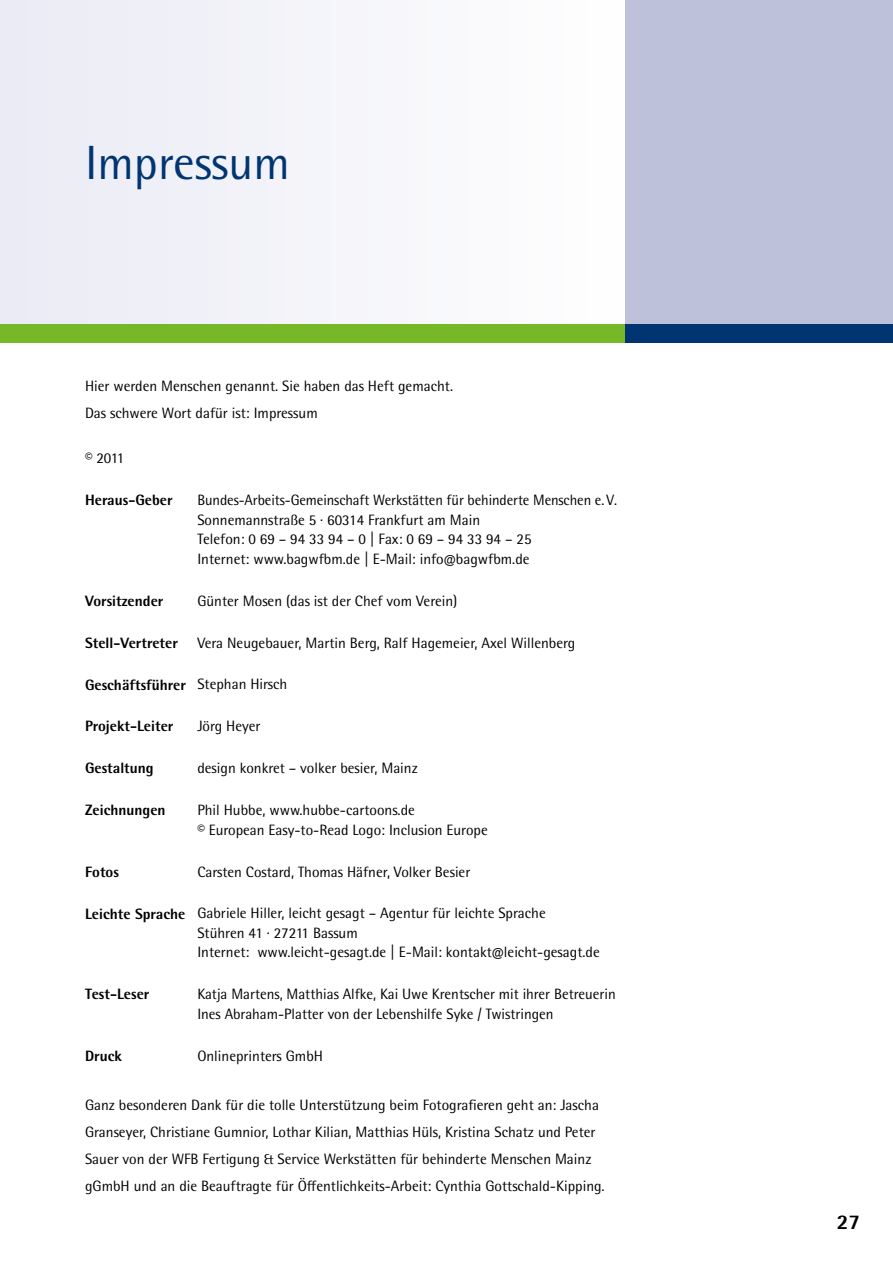
<style>
.page{position:relative;width:893px;height:1263px;background:#fff}
.page>*{position:absolute;margin:0;border:0;box-sizing:border-box;transform-origin:0 0}
.t1{font:48px "Rotis Semi Sans Pro";color:#003571}
.t2{font:800 21px "Rotis Semi Sans Pro";color:#000}
.t3{font:15px/19.5px "Rotis Semi Sans Pro";color:#000}
.t4{font:800 15px "Rotis Semi Sans Pro";color:#000}
.s1{font-weight:400}
.s2{font-weight:800}
</style>
<div class="page">
<div style="left:0;top:0;width:629px;height:342px;background:#f4f5fa"></div>
<div style="left:625px;top:0;width:268px;height:324px;background:#bdc2da"></div>
<div style="left:0;top:324px;width:680px;height:18px;background:#76b828"></div>
<div style="left:625px;top:324px;width:268px;height:18px;background:#003571"></div>
<h1 class="t1" style="left:85px;top:134px;width:206px">Impressum</h1>
<p class="t3" style="left:85px;top:373px;width:369px;line-height:27px">Hier werden Menschen genannt. Sie haben das Heft gemacht.<br>Das schwere Wort dafür ist: Impressum</p>
<p class="t3" style="left:85px;top:448px;width:41px">© 2011</p>
<p class="t4" style="left:85px;top:491px;width:89px">Heraus-Geber</p>
<p class="t3" style="left:197px;top:490px;width:421px">Bundes-Arbeits-Gemeinschaft Werkstätten für behinderte Menschen e. V.<br>Sonnemannstraße 5 · 60314 Frankfurt am Main<br>Telefon: 0 69 – 94 33 94 – 0 | Fax: 0 69 – 94 33 94 – 25<br>Internet: www.bagwfbm.de | E-Mail: info@bagwfbm.de</p>
<p class="t4" style="left:85px;top:591px;width:80px">Vorsitzender</p>
<p class="t3" style="left:197px;top:591px;width:261px">Günter Mosen (das ist der Chef vom Verein)</p>
<p class="t4" style="left:85px;top:633px;width:94px">Stell-Vertreter</p>
<p class="t3" style="left:197px;top:633px;width:379px">Vera Neugebauer, Martin Berg, Ralf Hagemeier, Axel Willenberg</p>
<p class="t4" style="left:85px;top:675px;width:204px">Geschäftsführer <span class="s1">Stephan Hirsch</span></p>
<p class="t4" style="left:85px;top:717px;width:90px">Projekt-Leiter</p>
<p class="t3" style="left:197px;top:716px;width:65px">Jörg Heyer</p>
<p class="t4" style="left:85px;top:759px;width:70px">Gestaltung</p>
<p class="t3" style="left:197px;top:758px;width:222px">design konkret – volker besier, Mainz</p>
<p class="t4" style="left:85px;top:801px;width:82px">Zeichnungen</p>
<p class="t3" style="left:197px;top:800px;width:292px">Phil Hubbe, www.hubbe-cartoons.de<br>© European Easy-to-Read Logo: Inclusion Europe</p>
<p class="t4" style="left:85px;top:862px;width:35px">Fotos</p>
<p class="t3" style="left:197px;top:862px;width:274px">Carsten Costard, Thomas Häfner, Volker Besier</p>
<p class="t3" style="left:197px;top:904px;width:404px;text-indent:-112px"><span class="s2">Leichte Sprache</span> Gabriele Hiller, leicht gesagt – Agentur für leichte Sprache<br>Stühren 41 · 27211 Bassum<br>Internet: www.leicht-gesagt.de | E-Mail: kontakt@leicht-gesagt.de</p>
<p class="t4" style="left:85px;top:985px;width:66px">Test-Leser</p>
<p class="t3" style="left:197px;top:984px;width:420px">Katja Martens, Matthias Alfke, Kai Uwe Krentscher mit ihrer Betreuerin<br>Ines Abraham-Platter von der Lebenshilfe Syke / Twistringen</p>
<p class="t4" style="left:85px;top:1046px;width:39px">Druck</p>
<p class="t3" style="left:197px;top:1046px;width:127px">Onlineprinters GmbH</p>
<p class="t3" style="left:85px;top:1092px;width:521px;line-height:27px">Ganz besonderen Dank für die tolle Unterstützung beim Fotografieren geht an: Jascha Granseyer, Christiane Gumnior, Lothar Kilian, Matthias Hüls, Kristina Schatz und Peter Sauer von der WFB Fertigung &amp; Service Werkstätten für behinderte Menschen Mainz gGmbH und an die Beauftragte für Öffentlichkeits-Arbeit: Cynthia Gottschald-Kipping.</p>
<h2 class="t2" style="left:837px;top:1208px;width:25px">27</h2>
</div>
